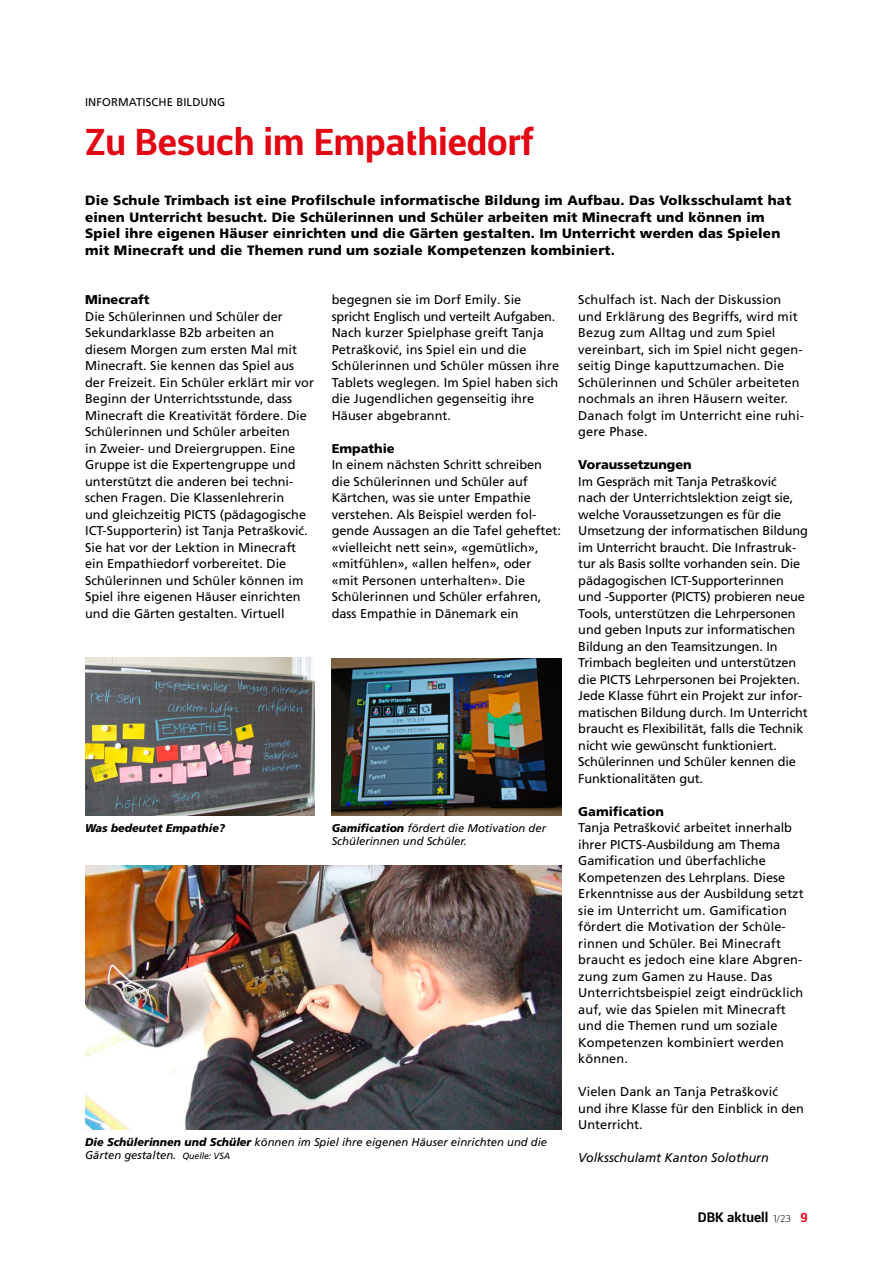
<style>
.page{position:relative;width:893px;height:1263px;background:#fff}
.page>*{position:absolute;margin:0;border:0;box-sizing:border-box;transform-origin:0 0}
.t1{font:700 36.75px "Centuma";color:#e30613}
.t2{font:900 13.5px/16.5px "Frutiger LT Com";letter-spacing:.015em;color:#000}
.t3{font:700 13.5px "Centuma";color:#000}
.t4{font:12.75px/16.5px "Frutiger LT Pro";color:#000}
.t5{font:900 12.75px "Frutiger LT Pro";color:#000}
.t6{font:italic 12.75px "Frutiger LT Pro";color:#000}
.t7{font:italic 11.25px/12.8px "Frutiger LT Pro";color:#000}
.t8{font:11.25px "Frutiger LT Com";letter-spacing:.01em;color:#000}
.t9{font:italic 900 11.25px "Frutiger LT Pro";color:#000}
.s1{font-weight:900}
.s2{font-size:9px}
.s3{font-weight:300;font-size:9.75px}
.s4{font-size:12.75px;color:#e30613}
</style>
<div class="page">
<img style="left:85px;top:658px;width:230px;height:157px">
<img style="left:332px;top:658px;width:229px;height:157px">
<img style="left:85px;top:865px;width:476px;height:264px">
<p class="t8" style="left:85px;top:96px;width:142px">INFORMATISCHE BILDUNG</p>
<h1 class="t1" style="left:85px;top:116px;width:450px">Zu Besuch im Empathiedorf</h1>
<p class="t2" style="left:85px;top:192px;width:708px">Die Schule Trimbach ist eine Profilschule informatische Bildung im Aufbau. Das Volksschulamt hat einen Unterricht besucht. Die Schülerinnen und Schüler arbeiten mit Minecraft und können im Spiel ihre eigenen Häuser einrichten und die Gärten gestalten. Im Unterricht werden das Spielen mit Minecraft und die Themen rund um soziale Kompetenzen kombiniert.</p>
<p class="t5" style="left:85px;top:292px;width:66px">Minecraft</p>
<p class="t4" style="left:85px;top:308px;width:230px">Die Schülerinnen und Schüler der Sekundarklasse B2b arbeiten an diesem Morgen zum ersten Mal mit Minecraft. Sie kennen das Spiel aus der Freizeit. Ein Schüler erklärt mir vor Beginn der Unterrichtsstunde, dass Minecraft die Kreativität fördere. Die Schülerinnen und Schüler arbeiten<br>in Zweier- und Dreiergruppen. Eine Gruppe ist die Expertengruppe und unterstützt die anderen bei techni&shy;schen Fragen. Die Klassenlehrerin<br>und gleichzeitig PICTS (pädagogische ICT-Supporterin) ist Tanja Petrašković.<br>Sie hat vor der Lektion in Minecraft ein Empathiedorf vorbereitet. Die Schülerinnen und Schüler können im Spiel ihre eigenen Häuser einrichten und die Gärten gestalten. Virtuell</p>
<p class="t4" style="left:332px;top:292px;width:229px">begegnen sie im Dorf Emily. Sie spricht Englisch und verteilt Aufgaben.<br>Nach kurzer Spielphase greift Tanja Petrašković, ins Spiel ein und die Schülerinnen und Schüler müssen ihre Tablets weglegen. Im Spiel haben sich die Jugendlichen gegenseitig ihre Häuser abgebrannt.</p>
<p class="t5" style="left:332px;top:441px;width:65px">Empathie</p>
<p class="t4" style="left:332px;top:457px;width:231px">In einem nächsten Schritt schreiben die Schülerinnen und Schüler auf Kärtchen, was sie unter Empathie verstehen. Als Beispiel werden fol&shy;gende Aussagen an die Tafel geheftet: «vielleicht nett sein», «gemütlich», «mitfühlen», «allen helfen», oder «mit Personen unterhalten». Die Schülerinnen und Schüler erfahren, dass Empathie in Dänemark ein</p>
<p class="t4" style="left:578px;top:292px;width:227px">Schulfach ist. Nach der Diskussion und Erklärung des Begriffs, wird mit<br>Bezug zum Alltag und zum Spiel vereinbart, sich im Spiel nicht gegen&shy;seitig Dinge kaputtzumachen. Die<br>Schülerinnen und Schüler arbeiteten nochmals an ihren Häusern weiter.<br>Danach folgt im Unterricht eine ruhi&shy;gere Phase.</p>
<p class="t5" style="left:578px;top:457px;width:115px">Voraussetzungen</p>
<p class="t4" style="left:578px;top:473px;width:231px">Im Gespräch mit Tanja Petrašković nach der Unterrichtslektion zeigt sie, welche Voraussetzungen es für die Umsetzung der informatischen Bildung im Unterricht braucht. Die Infrastruk&shy;tur als Basis sollte vorhanden sein. Die pädagogischen ICT-Supporterinnen und -Supporter (PICTS) probieren neue Tools, unterstützen die Lehrpersonen und geben Inputs zur informatischen Bildung an den Teamsitzungen. In Trimbach begleiten und unterstützen die PICTS Lehrpersonen bei Projekten.<br>Jede Klasse führt ein Projekt zur infor&shy;matischen Bildung durch. Im Unterricht braucht es Flexibilität, falls die Technik nicht wie gewünscht funktioniert.<br>Schülerinnen und Schüler kennen die Funktionalitäten gut.</p>
<p class="t5" style="left:578px;top:804px;width:87px">Gamification</p>
<p class="t4" style="left:578px;top:820px;width:227px">Tanja Petrašković arbeitet innerhalb ihrer PICTS-Ausbildung am Thema<br>Gamification und überfachliche<br>Kompetenzen des Lehrplans. Diese<br>Erkenntnisse aus der Ausbildung setzt sie im Unterricht um. Gamification fördert die Motivation der Schüle&shy;rinnen und Schüler. Bei Minecraft braucht es jedoch eine klare Abgren&shy;zung zum Gamen zu Hause. Das<br>Unterrichtsbeispiel zeigt eindrücklich auf, wie das Spielen mit Minecraft und die Themen rund um soziale<br>Kompetenzen kombiniert werden können.</p>
<p class="t4" style="left:578px;top:1084px;width:227px">Vielen Dank an Tanja Petrašković und ihre Klasse für den Einblick in den<br>Unterricht.</p>
<p class="t6" style="left:578px;top:1150px;width:192px">Volksschulamt Kanton Solothurn</p>
<p class="t9" style="left:85px;top:822px;width:142px">Was bedeutet Empathie?</p>
<p class="t7" style="left:332px;top:822px;width:216px"><span class="s1">Gamification</span> fördert die Motivation der<br>Schülerinnen und Schüler.</p>
<p class="t7" style="left:85px;top:1135px;width:464px;line-height:13.5px"><span class="s1">Die Schülerinnen und Schüler</span> können im Spiel ihre eigenen Häuser einrichten und die<br>Gärten gestalten. <span class="s2">Quelle: VSA</span></p>
<p class="t3" style="left:698px;top:1208px;width:112px">DBK aktuell <span class="s3">1/23</span> <span class="s4">9</span></p>
</div>
